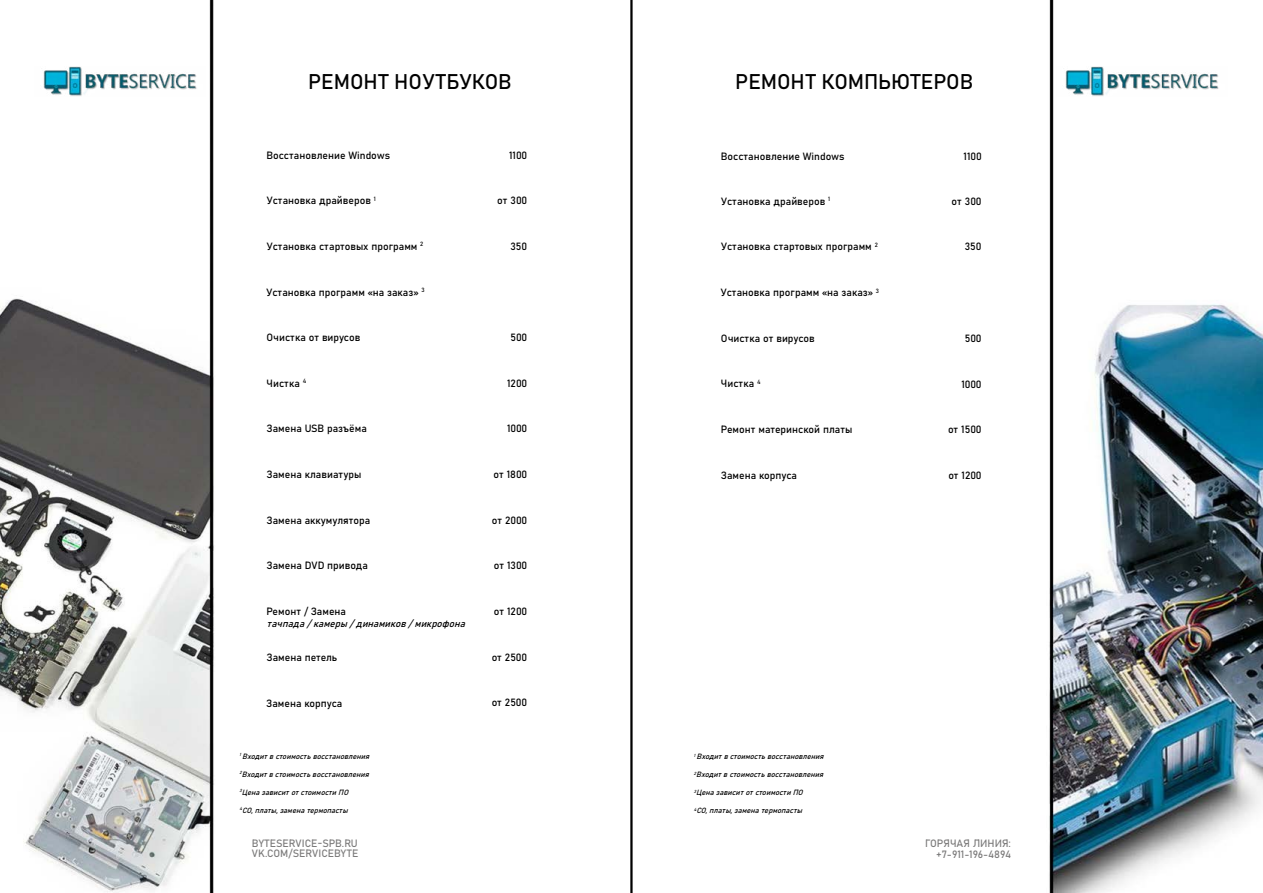
<style>
.page{position:relative;width:1263px;height:893px;background:#fff}
.page>*{position:absolute;margin:0;border:0;box-sizing:border-box;transform-origin:0 0}
.t1{font:21px "Bahnschrift";color:#000}
.t2{font:10.5px/10.5px "Bahnschrift";color:#7c7b7b}
.t3{font:10.43px "Bahnschrift";color:#000}
.t4{font:italic 9.75px "Bahnschrift";color:#000}
.t5{font:italic 7.5px "Bahnschrift";color:#000}
</style>
<div class="page">
<img style="left:1049px;top:0;width:214px;height:893px">
<img style="left:0;top:0;width:214px;height:893px">
<img style="left:34px;top:66px;width:172px;height:30px">
<img style="left:1056px;top:67px;width:171px;height:30px">
<hr style="left:630px;top:0;width:3px;height:893px;background:#000">
<h1 class="t1" style="left:308px;top:66px;width:205px">РЕМОНТ НОУТБУКОВ</h1>
<p class="t3" style="left:266px;top:148px;width:125px">Восстановление Windows</p>
<p class="t3" style="left:266px;top:192px;width:111px">Установка драйверов <sup>1</sup></p>
<p class="t3" style="left:266px;top:238px;width:159px">Установка стартовых программ <sup>2</sup></p>
<p class="t3" style="left:266px;top:284px;width:160px">Установка программ «на заказ» <sup>3</sup></p>
<p class="t3" style="left:267px;top:329px;width:95px">Очистка от вирусов</p>
<p class="t3" style="left:267px;top:375px;width:41px">Чистка <sup>4</sup></p>
<p class="t3" style="left:267px;top:420px;width:102px">Замена USB разъёма</p>
<p class="t3" style="left:267px;top:467px;width:96px">Замена клавиатуры</p>
<p class="t3" style="left:267px;top:512px;width:105px">Замена аккумулятора</p>
<p class="t3" style="left:267px;top:558px;width:103px">Замена DVD привода</p>
<p class="t3" style="left:267px;top:603px;width:81px">Ремонт / Замена</p>
<p class="t4" style="left:267px;top:616px;width:204px">тачпада/камеры /динамиков/микрофона</p>
<p class="t3" style="left:267px;top:649px;width:72px">Замена петель</p>
<p class="t3" style="left:266px;top:695px;width:78px">Замена корпуса</p>
<p class="t5" style="left:240px;top:750px;width:134px"><sup>1</sup>Входитвстоимостьвосстановления</p>
<p class="t5" style="left:240px;top:768px;width:133px"><sup>2</sup>Входитвстоимостьвосстановления</p>
<p class="t5" style="left:240px;top:786px;width:113px"><sup>3</sup>ЦеназависитотстоимостиПО</p>
<p class="t5" style="left:240px;top:804px;width:112px"><sup>4</sup>СО,платы,заменатермопасты</p>
<p class="t2" style="left:252px;top:837px;width:108px">BYTESERVICE-SPB.RU<br>VK.COM/SERVICEBYTE</p>
<p class="t3" style="left:509px;top:148px;width:20px">1100</p>
<p class="t3" style="left:497px;top:192px;width:32px">от 300</p>
<p class="t3" style="left:510px;top:238px;width:18px">350</p>
<p class="t3" style="left:510px;top:329px;width:18px">500</p>
<p class="t3" style="left:507px;top:375px;width:22px">1200</p>
<p class="t3" style="left:507px;top:420px;width:22px">1000</p>
<p class="t3" style="left:493px;top:466px;width:35px">от 1800</p>
<p class="t3" style="left:492px;top:513px;width:37px">от 2000</p>
<p class="t3" style="left:494px;top:558px;width:35px">от 1300</p>
<p class="t3" style="left:494px;top:603px;width:35px">от 1200</p>
<p class="t3" style="left:492px;top:650px;width:37px">от 2500</p>
<p class="t3" style="left:492px;top:695px;width:37px">от 2500</p>
<h1 class="t1" style="left:735px;top:66px;width:240px">РЕМОНТ КОМПЬЮТЕРОВ</h1>
<p class="t3" style="left:721px;top:148px;width:125px">Восстановление Windows</p>
<p class="t3" style="left:721px;top:193px;width:111px">Установка драйверов <sup>1</sup></p>
<p class="t3" style="left:721px;top:239px;width:159px">Установка стартовых программ <sup>2</sup></p>
<p class="t3" style="left:720px;top:285px;width:160px">Установка программ «на заказ» <sup>3</sup></p>
<p class="t3" style="left:721px;top:330px;width:95px">Очистка от вирусов</p>
<p class="t3" style="left:721px;top:376px;width:41px">Чистка <sup>4</sup></p>
<p class="t3" style="left:721px;top:421px;width:133px">Ремонт материнской платы</p>
<p class="t3" style="left:721px;top:467px;width:78px">Замена корпуса</p>
<p class="t3" style="left:963px;top:148px;width:20px">1100</p>
<p class="t3" style="left:952px;top:193px;width:32px">от 300</p>
<p class="t3" style="left:965px;top:239px;width:18px">350</p>
<p class="t3" style="left:965px;top:330px;width:18px">500</p>
<p class="t3" style="left:961px;top:376px;width:22px">1000</p>
<p class="t3" style="left:948px;top:421px;width:35px">от 1500</p>
<p class="t3" style="left:948px;top:467px;width:35px">от 1200</p>
<p class="t5" style="left:694px;top:751px;width:134px"><sup>1</sup>Входитвстоимостьвосстановления</p>
<p class="t5" style="left:694px;top:769px;width:133px"><sup>2</sup>Входитвстоимостьвосстановления</p>
<p class="t5" style="left:694px;top:787px;width:113px"><sup>3</sup>ЦеназависитотстоимостиПО</p>
<p class="t5" style="left:694px;top:805px;width:112px"><sup>4</sup>СО,платы,заменатермопасты</p>
<p class="t2" style="left:925px;top:838px;width:87px;text-align:right">ГОРЯЧАЯ ЛИНИЯ: +7-911-196-4894</p>
</div>
